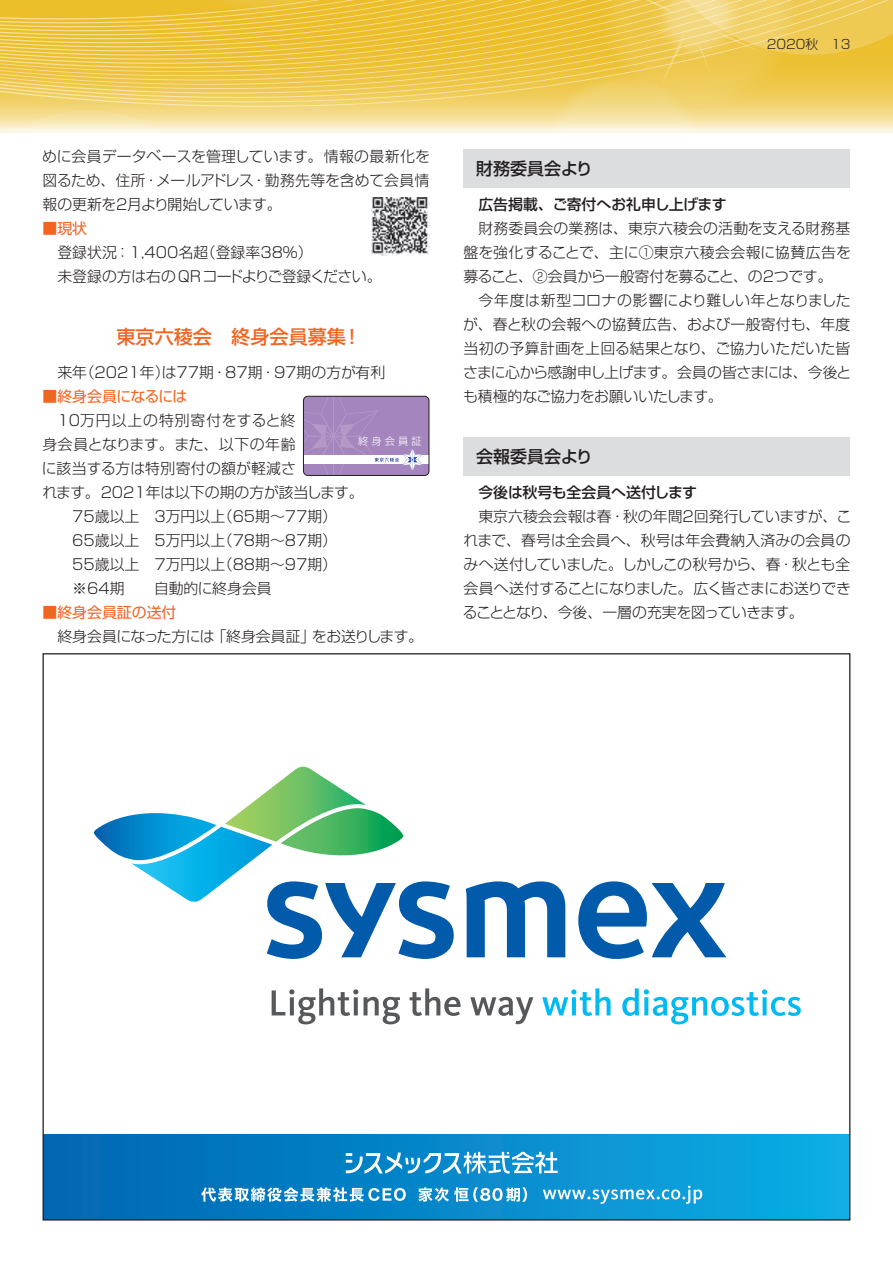
<style>
.page{position:relative;width:893px;height:1263px;background:#fff}
.page>*{position:absolute;margin:0;border:0;box-sizing:border-box;transform-origin:0 0}
.t1{font:500 19.2px "Shin Go Pro";color:#f36421}
.t2{font:500 16.95px "Shin Go Pro";color:#231f20}
.t3{font:300 14.85px/24px "Shin Go Pro";color:#231f20;text-align:justify}
.t4{font:500 14.85px "Shin Go Pro";letter-spacing:-.005em;color:#231f20}
.t5{font:300 14.85px "Shin Go Pro";letter-spacing:-.035em;color:#231f20}
.t6{font:300 14.85px "Shin Go Pro";letter-spacing:.06em;color:#231f20}
.t7{font:14.85px "Shin Go Pro";color:#f36421}
.t8{font:14.85px "Shin Go Pro";letter-spacing:-.04em;color:#f36421}
.t9{font:300 12.75px "Shin Go Pro";color:#231f20}
.t10{font:300 10.2px "Shin Go Pro";letter-spacing:.3em;color:#fff}
</style>
<div class="page">
<svg style="left:0;top:107px;width:893px;height:25px;background:#f6e3a4"></svg>
<svg style="left:0;top:86px;width:893px;height:21px;background:#f1d26c"></svg>
<img style="left:500px;top:86px;width:56px;height:46px">
<img style="left:556px;top:86px;width:286px;height:46px">
<svg style="left:0;top:110px;width:228px;height:22px;background:#f7e7b1"></svg>
<svg style="left:0;top:0;width:893px;height:86px;background:#eec749"></svg>
<svg style="left:272px;top:988px;width:128px;height:36px"></svg>
<svg style="left:410px;top:988px;width:50px;height:28px"></svg>
<svg style="left:470px;top:997px;width:63px;height:27px"></svg>
<svg style="left:542px;top:988px;width:69px;height:28px"></svg>
<svg style="left:622px;top:988px;width:179px;height:36px"></svg>
<div style="left:43px;top:1134px;width:807px;height:86px;background:linear-gradient(to right,#0064b2,#0eade5)"></div>
<svg style="left:346px;top:1152px;width:212px;height:22px"></svg>
<svg style="left:94px;top:767px;width:360px;height:192px"></svg>
<svg style="left:466px;top:881px;width:99px;height:76px"></svg>
<svg style="left:578px;top:881px;width:148px;height:78px"></svg>
<svg style="left:201px;top:1187px;width:205px;height:15px"></svg>
<svg style="left:418px;top:1187px;width:109px;height:15px"></svg>
<svg style="left:543px;top:1185px;width:159px;height:19px;background:#42aedf"></svg>
<div style="left:463px;top:149px;width:387px;height:39px;background:#dcdddf"></div>
<div style="left:463px;top:437px;width:387px;height:39px;background:#dcdddf"></div>
<svg style="left:305px;top:396px;width:124px;height:79px;background:#af94c5"></svg>
<div style="left:303px;top:396px;width:126px;height:80px;border:1px solid #231f20;border-radius:4px"></div>
<img style="left:371px;top:198px;width:58px;height:57px">
<p class="t9" style="left:767px;top:34px;width:85px">2020秋　13</p>
<p class="t3" style="left:42px;top:142px;width:389px">めに会員データベースを管理しています。情報の最新化を図るため、住所・メールアドレス・勤務先等を含めて会員情報の更新を2月より開始しています。</p>
<p class="t7" style="left:43px;top:216px;width:46px">■現状</p>
<p class="t3" style="left:57px;top:238px;width:326px">登録状況：1,400名超（登録率38％）<br>未登録の方は右のQRコードよりご登録ください。</p>
<p class="t1" style="left:116px;top:320px;width:241px">東京六稜会　終身会員募集!</p>
<p class="t3" style="left:57px;top:358px;width:329px">来年（2021年）は77期・87期・97期の方が有利</p>
<p class="t8" style="left:43px;top:384px;width:146px">■終身会員になるには</p>
<p class="t6" style="left:57px;top:408px;width:240px">10万円以上の特別寄付をすると終</p>
<p class="t3" style="left:43px;top:431px;width:255px">身会員となります。また、以下の年齢</p>
<p class="t3" style="left:42px;top:455px;width:256px">に該当する方は特別寄付の額が軽減さ</p>
<p class="t3" style="left:42px;top:479px;width:323px">れます。2021年は以下の期の方が該当します。</p>
<p class="t3" style="left:72px;top:503px;width:266px">75歳以上　3万円以上（65期～77期）</p>
<p class="t3" style="left:72px;top:527px;width:266px">65歳以上　5万円以上（78期～87期）</p>
<p class="t3" style="left:72px;top:551px;width:266px">55歳以上　7万円以上（88期～97期）</p>
<p class="t3" style="left:72px;top:575px;width:201px">※64期　　自動的に終身会員</p>
<p class="t7" style="left:43px;top:600px;width:135px">■終身会員証の送付</p>
<p class="t5" style="left:57px;top:624px;width:367px">終身会員になった方には「終身会員証」をお送りします。</p>
<p class="t10" style="left:358px;top:433px;width:65px">終身会員証</p>
<p class="t2" style="left:476px;top:154px;width:118px">財務委員会より</p>
<p class="t4" style="left:478px;top:192px;width:250px">広告掲載、ご寄付へお礼申し上げます</p>
<p class="t3" style="left:463px;top:214px;width:389px;text-indent:15px">財務委員会の業務は、東京六稜会の活動を支える財務基盤を強化することで、主に①東京六稜会会報に協賛広告を募ること、②会員から一般寄付を募ること、の2つです。</p>
<p class="t3" style="left:463px;top:286px;width:390px;text-indent:15px">今年度は新型コロナの影響により難しい年となりましたが、春と秋の会報への協賛広告、および一般寄付も、年度当初の予算計画を上回る結果となり、ご協力いただいた皆さまに心から感謝申し上げます。会員の皆さまには、今後とも積極的なご協力をお願いいたします。</p>
<p class="t2" style="left:476px;top:442px;width:118px">会報委員会より</p>
<p class="t4" style="left:478px;top:480px;width:220px">今後は秋号も全会員へ送付します</p>
<p class="t3" style="left:463px;top:503px;width:390px;text-indent:15px">東京六稜会会報は春・秋の年間2回発行していますが、これまで、春号は全会員へ、秋号は年会費納入済みの会員のみへ送付していました。しかしこの秋号から、春・秋とも全会員へ送付することになりました。広く皆さまにお送りできることとなり、今後、一層の充実を図っていきます。</p>
</div>
